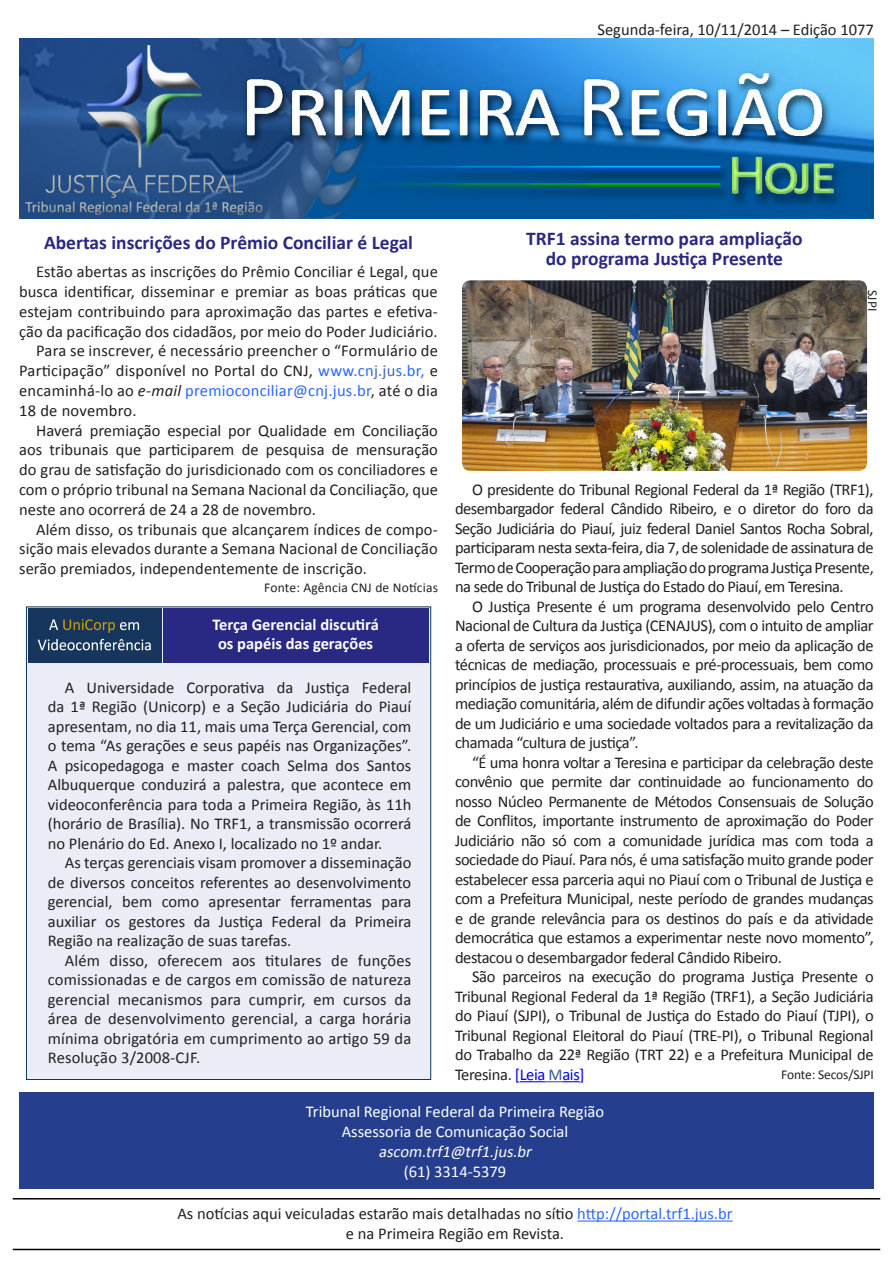
<style>
.page{position:relative;width:893px;height:1263px;background:#fff}
.page>*{position:absolute;margin:0;border:0;box-sizing:border-box;transform-origin:0 0}
.Título_2{font:700 19.5px "Calibri";color:#292882}
.Texto{font:16.5px/19.5px "Calibri";color:#231f20;text-align:justify}
.Texto-2{font:16.5px "Calibri";color:#fff}
.Texto-3{font:700 16.5px "Calibri";color:#fff}
.Texto-4{font:italic 16.5px "Calibri";color:#fff}
.Texto-5{font:13.5px "Calibri";letter-spacing:.005em;color:#231f20}
.Credito{font:13.5px "Calibri";color:#231f20}
.s1{color:#2b68ff}
.s2{color:#4568b2}
.s3{font-style:italic}
.s4{color:#00f}
.s5{color:#3853a3}
</style>
<div class="page">
<div style="left:19px;top:1092px;width:855px;height:96px;background:#253f8e"></div>
<img style="left:19px;top:39px;width:855px;height:179px">
<hr style="left:577px;top:1220px;width:156px;height:1px;background:#2b68ff">
<hr style="left:13px;top:1198px;width:867px;height:1px;background:#000">
<hr style="left:13px;top:1249px;width:867px;height:1px;background:#000">
<div style="left:26px;top:606px;width:405px;height:474px;background:#eaedf6;border:1px solid #0c3759"></div>
<svg style="left:520px;top:1081px;width:59px;height:1px"></svg>
<img style="left:462px;top:280px;width:405px;height:191px">
<img style="left:28px;top:608px;width:133px;height:54px">
<div style="left:163px;top:608px;width:266px;height:54px;background:#292882"></div>
<p class="Texto" style="left:597px;top:19px;width:278px">Segunda-feira, 10/11/2014 – Edição 1077</p>
<p class="Título_2" style="left:44px;top:230px;width:371px">Abertas inscrições do Prêmio Conciliar é Legal</p>
<p class="Texto" style="left:19px;top:261px;width:420px;text-indent:17px">Estão abertas as inscrições do Prêmio Conciliar é Legal, que busca identificar, disseminar e premiar as boas práticas que estejam contribuindo para aproximação das partes e efetiva&shy;ção da pacificação dos cidadãos, por meio do Poder Judiciário.</p>
<p class="Texto" style="left:19px;top:340px;width:420px;text-indent:17px">Para se inscrever, é necessário preencher o “Formulário de Participação” disponível no Portal do CNJ, <span class="s1">www.cn</span><span class="s2">j.ju</span><span class="s1">s.br,</span> e encaminhá-lo ao <span class="s3">e-mail</span> <span class="s1">premioconciliar@cnj.jus.br</span>, até o dia 18 de novembro.</p>
<p class="Texto" style="left:19px;top:419px;width:420px;text-indent:17px">Haverá premiação especial por Qualidade em Conciliação aos tribunais que participarem de pesquisa de mensuração do grau de satisfação do jurisdicionado com os conciliadores e com o próprio tribunal na Semana Nacional da Conciliação, que neste ano ocorrerá de 24 a 28 de novembro.</p>
<p class="Texto" style="left:19px;top:518px;width:420px;text-indent:17px">Além disso, os tribunais que alcançarem índices de compo&shy;sição mais elevados durante a Semana Nacional de Conciliação serão premiados, independentemente de inscrição.</p>
<p class="Texto-5" style="left:264px;top:579px;width:175px">Fonte: Agência CNJ de Notícias</p>
<p class="Texto-3" style="left:212px;top:614px;width:168px">Terça Gerencial discutirá</p>
<p class="Texto-3" style="left:218px;top:633px;width:157px">os papéis das gerações</p>
<p class="Texto" style="left:48px;top:677px;width:365px;text-indent:17px">A Universidade Corporativa da Justiça Federal da 1ª Região (Unicorp) e a Seção Judiciária do Piauí apresentam, no dia 11, mais uma Terça Gerencial, com o tema “As gerações e seus papéis nas Organizações”.<br>A psicopedagoga e master coach Selma dos Santos Albuquerque conduzirá a palestra, que acontece em videoconferência para toda a Primeira Região, às 11h (horário de Brasília). No TRF1, a transmissão ocorrerá no Plenário do Ed. Anexo I, localizado no 1º andar.</p>
<p class="Texto" style="left:48px;top:852px;width:365px;text-indent:17px">As terças gerenciais visam promover a disseminação de diversos conceitos referentes ao desenvolvimento gerencial, bem como apresentar ferramentas para auxiliar os gestores da Justiça Federal da Primeira Região na realização de suas tarefas.</p>
<p class="Texto" style="left:48px;top:950px;width:365px;text-indent:17px">Além disso, oferecem aos titulares de funções comissionadas e de cargos em comissão de natureza gerencial mecanismos para cumprir, em cursos da área de desenvolvimento gerencial, a carga horária mínima obrigatória em cumprimento ao artigo 59 da Resolução 3/2008-CJF.</p>
<p class="Título_2" style="left:526px;top:227px;width:278px">TRF1 assina termo para ampliação</p>
<p class="Título_2" style="left:546px;top:246px;width:239px">do programa Justiça Presente</p>
<p class="Credito" style="left:881px;top:290px;width:22px;rotate:90deg">SJPI</p>
<p class="Texto" style="left:455px;top:479px;width:420px;text-indent:17px">O presidente do Tribunal Regional Federal da 1ª Região (TRF1), desembargador federal Cândido Ribeiro, e o diretor do foro da Seção Judiciária do Piauí, juiz federal Daniel Santos Rocha Sobral, participaram nesta sexta-feira, dia 7, de solenidade de assinatura de Termo de Cooperação para ampliação do programa Justiça Presente, na sede do Tribunal de Justiça do Estado do Piauí, em Teresina.</p>
<p class="Texto" style="left:455px;top:596px;width:420px;text-indent:17px">O Justiça Presente é um programa desenvolvido pelo Centro Nacional de Cultura da Justiça (CENAJUS), com o intuito de ampliar a oferta de serviços aos jurisdicionados, por meio da aplicação de técnicas de mediação, processuais e pré-processuais, bem como princípios de justiça restaurativa, auxiliando, assim, na atuação da mediação comunitária, além de difundir ações voltadas à formação de um Judiciário e uma sociedade voltados para a revitalização da chamada “cultura de justiça”.</p>
<p class="Texto" style="left:455px;top:752px;width:420px;text-indent:17px">“É uma honra voltar a Teresina e participar da celebração deste convênio que permite dar continuidade ao funcionamento do nosso Núcleo Permanente de Métodos Consensuais de Solução de Conflitos, importante instrumento de aproximação do Poder Judiciário não só com a comunidade jurídica mas com toda a sociedade do Piauí. Para nós, é uma satisfação muito grande poder estabelecer essa parceria aqui no Piauí com o Tribunal de Justiça e com a Prefeitura Municipal, neste período de grandes mudanças e de grande relevância para os destinos do país e da atividade democrática que estamos a experimentar neste novo momento”, destacou o desembargador federal Cândido Ribeiro.</p>
<p class="Texto" style="left:455px;top:966px;width:420px;text-indent:17px">São parceiros na execução do programa Justiça Presente o Tribunal Regional Federal da 1ª Região (TRF1), a Seção Judiciária do Piauí (SJPI), o Tribunal de Justiça do Estado do Piauí (TJPI), o Tribunal Regional Eleitoral do Piauí (TRE-PI), o Tribunal Regional do Trabalho da 22ª Região (TRT 22) e a Prefeitura Municipal de Teresina. <span class="s4">[Leia</span> <span class="s5">M</span><span class="s4">ais]</span></p>
<p class="Texto-5" style="left:781px;top:1066px;width:94px">Fonte: Secos/SJPI</p>
<p class="Texto-2" style="left:306px;top:1101px;width:300px">Tribunal Regional Federal da Primeira Região</p>
<p class="Texto-2" style="left:342px;top:1121px;width:228px">Assessoria de Comunicação Social</p>
<p class="Texto-4" style="left:379px;top:1141px;width:158px">ascom.trf1@trf1.jus.br</p>
<p class="Texto-2" style="left:404px;top:1161px;width:104px">(61) 3314-5379</p>
<p class="Texto" style="left:177px;top:1203px;width:557px">As notícias aqui veiculadas estarão mais detalhadas no sítio <span class="s1">http://portal.trf1.jus.br</span></p>
<p class="Texto" style="left:346px;top:1223px;width:220px">e na Primeira Região em Revista.</p>
</div>
